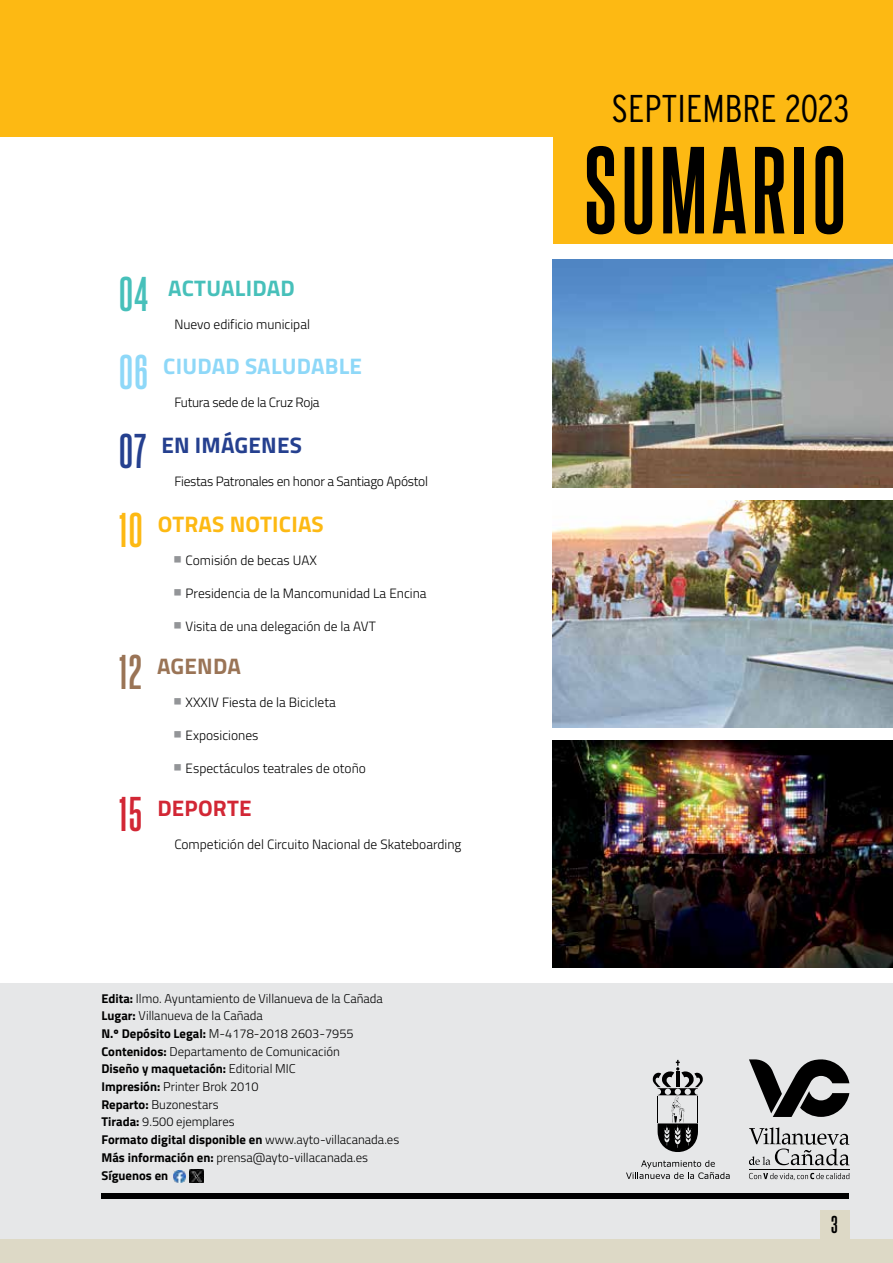
<style>
.page{position:relative;width:893px;height:1263px;background:#fff}
.page>*{position:absolute;margin:0;border:0;box-sizing:border-box;transform-origin:0 0}
.t1{font:700 105.15px "Steelfish Rg";letter-spacing:.04em;color:#000}
.t2{font:300 condensed 38.7px "Interstate";color:#000}
.SUMARIO_SECCIÓN{font:700 22.5px "Titillium";letter-spacing:.01em;color:#8ed8f8}
.SUMARIO_SECCIÓN-2{font:700 22.5px "Titillium";letter-spacing:.01em;color:#fdb913}
.SUMARIO_SECCIÓN-3{font:700 22.5px "Titillium";letter-spacing:.01em;color:#47c0ba}
.SUMARIO_SECCIÓN-4{font:700 22.5px "Titillium";letter-spacing:.01em;color:#25408f}
.SUMARIO_SECCIÓN-5{font:700 22.5px "Titillium";letter-spacing:.01em;color:#d22735}
.SUMARIO_SECCIÓN-6{font:700 22.5px "Titillium";letter-spacing:.01em;color:#9a7456}
.t3{font:700 21px "Steelfish Rg";color:#000}
.SUMARIO_NOTICIA_1{font:300 13.5px "Titillium";color:#000}
.SUMARIO_NOTICIA_1-2{font:300 13.5px "Titillium";letter-spacing:-.02em;color:#000}
.t4{font:300 12.75px "Titillium";color:#000}
.t5{font:700 12.75px "Titillium";color:#000}
.s1{font-family:"Steelfish Rg";font-size:42px}
.s2{font-weight:700}
.s3{font-weight:300}
</style>
<div class="page">
<div style="left:0;top:983px;width:893px;height:280px;background:#e6e7e8"></div>
<hr style="left:749px;top:1169px;width:100px;height:1px;background:#000">
<svg style="left:749px;top:1059px;width:100px;height:58px"></svg>
<svg style="left:749px;top:1173px;width:100px;height:7px"></svg>
<svg style="left:749px;top:1127px;width:100px;height:38px"></svg>
<div style="left:0;top:0;width:893px;height:136px;background:#fdb913"></div>
<div style="left:554px;top:0;width:339px;height:243px;background:#fdb913"></div>
<img style="left:553px;top:740px;width:340px;height:228px">
<img style="left:553px;top:500px;width:340px;height:228px">
<svg style="left:174px;top:1170px;width:29px;height:13px"></svg>
<div style="left:101px;top:1193px;width:748px;height:6px;background:#000"></div>
<svg style="left:626px;top:1060px;width:104px;height:119px"></svg>
<img style="left:553px;top:260px;width:340px;height:227px">
<div style="left:0;top:1239px;width:893px;height:24px;background:#ddd9c6"></div>
<div style="left:820px;top:1209px;width:29px;height:30px;background:#ddd9c6"></div>
<p class="SUMARIO_SECCIÓN-3" style="left:119px;top:271px;width:177px"><span class="s1">04</span> ACTUALIDAD</p>
<p class="SUMARIO_NOTICIA_1" style="left:174px;top:314px;width:137px">Nuevo edificio municipal</p>
<p class="SUMARIO_SECCIÓN" style="left:119px;top:349px;width:245px"><span class="s1">06</span> CIUDAD SALUDABLE</p>
<p class="SUMARIO_NOTICIA_1-2" style="left:174px;top:393px;width:147px">Futura sede de la Cruz Roja</p>
<p class="SUMARIO_SECCIÓN-4" style="left:119px;top:428px;width:184px"><span class="s1">07</span> EN IMÁGENES</p>
<p class="SUMARIO_NOTICIA_1-2" style="left:174px;top:472px;width:255px">Fiestas Patronales en honor a Santiago Apóstol</p>
<p class="SUMARIO_SECCIÓN-2" style="left:119px;top:507px;width:206px"><span class="s1">10</span> OTRAS NOTICIAS</p>
<p class="SUMARIO_NOTICIA_1" style="left:186px;top:550px;width:133px">Comisión de becas UAX</p>
<p class="SUMARIO_NOTICIA_1" style="left:186px;top:583px;width:242px">Presidencia de la Mancomunidad La Encina</p>
<p class="SUMARIO_NOTICIA_1" style="left:186px;top:616px;width:192px">Visita de una delegación de la AVT</p>
<p class="SUMARIO_SECCIÓN-6" style="left:119px;top:649px;width:123px"><span class="s1">12</span> AGENDA</p>
<p class="SUMARIO_NOTICIA_1" style="left:186px;top:692px;width:152px">XXXIV Fiesta de la Bicicleta</p>
<p class="SUMARIO_NOTICIA_1" style="left:186px;top:725px;width:74px">Exposiciones</p>
<p class="SUMARIO_NOTICIA_1" style="left:186px;top:758px;width:182px">Espectáculos teatrales de otoño</p>
<p class="SUMARIO_SECCIÓN-5" style="left:119px;top:790px;width:134px"><span class="s1">15</span> DEPORTE</p>
<p class="SUMARIO_NOTICIA_1" style="left:174px;top:834px;width:289px">Competición del Circuito Nacional de Skateboarding</p>
<p class="t4" style="left:101px;top:989px;width:283px"><span class="s2">Edita:</span> Ilmo. Ayuntamiento de Villanueva de la Cañada</p>
<p class="t4" style="left:101px;top:1006px;width:163px"><span class="s2">Lugar:</span> Villanueva de la Cañada</p>
<p class="t4" style="left:101px;top:1024px;width:254px"><span class="s2">N.º Depósito Legal:</span> M-4178-2018 2603-7955</p>
<p class="t4" style="left:101px;top:1042px;width:240px"><span class="s2">Contenidos:</span> Departamento de Comunicación</p>
<p class="t5" style="left:101px;top:1059px;width:196px">Diseño y maquetación: <span class="s3">Editorial MIC</span></p>
<p class="t4" style="left:101px;top:1077px;width:159px"><span class="s2">Impresión:</span> Printer Brok 2010</p>
<p class="t4" style="left:101px;top:1095px;width:119px"><span class="s2">Reparto:</span> Buzonestars</p>
<p class="t4" style="left:101px;top:1112px;width:135px"><span class="s2">Tirada:</span> 9.500 ejemplares</p>
<p class="t5" style="left:101px;top:1129px;width:299px">Formato digital disponible en <span class="s3">www.ayto-villacanada.es</span></p>
<p class="t4" style="left:101px;top:1148px;width:268px"><span class="s2">Más información en:</span> prensa@ayto-villacanada.es</p>
<p class="t5" style="left:101px;top:1166px;width:68px">Síguenos en</p>
<p class="t2" style="left:611px;top:86px;width:240px">SEPTIEMBRE 2023</p>
<p class="t1" style="left:584px;top:115px;width:263px">SUMARIO</p>
<h3 class="t3" style="left:831px;top:1210px;width:8px">3</h3>
</div>
